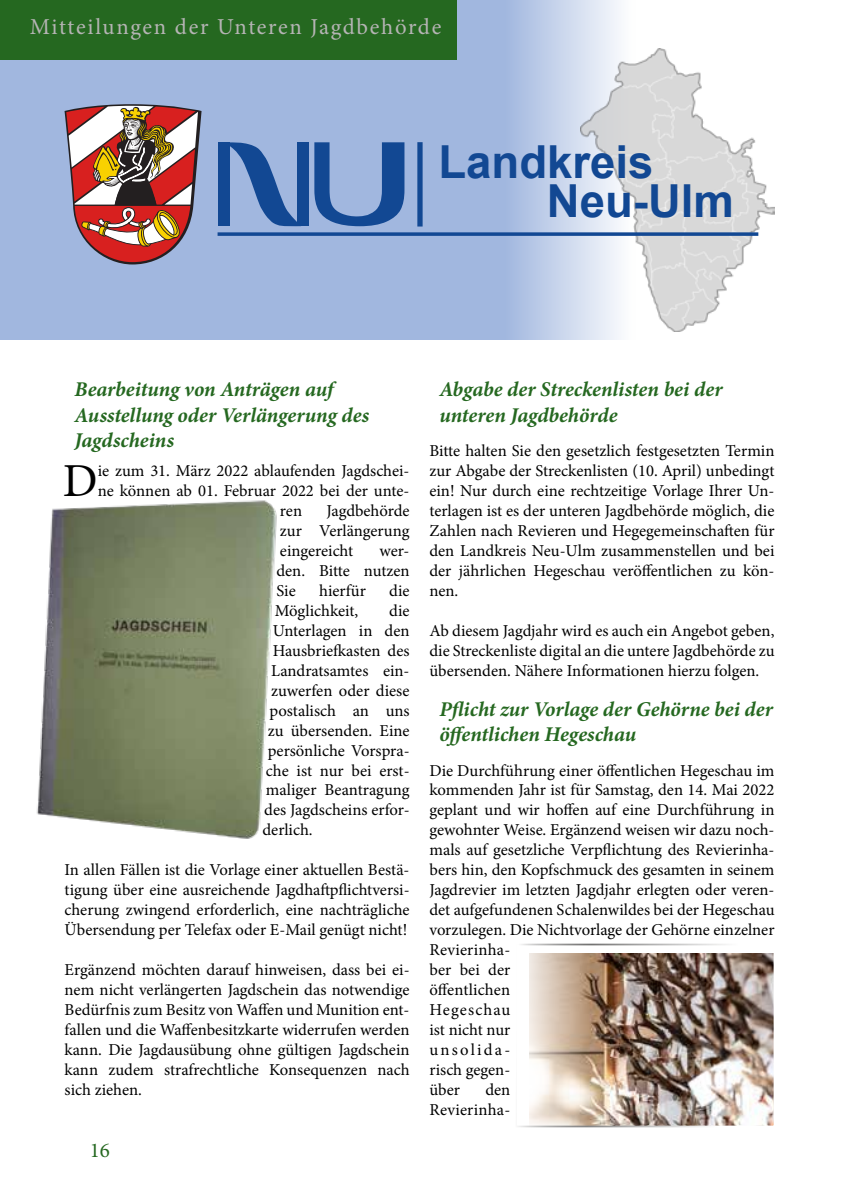
<style>
.page{position:relative;width:844px;height:1191px;background:#fff}
.page>*{position:absolute;margin:0;border:0;box-sizing:border-box;transform-origin:0 0}
.t1{font:47.25px "Minion Pro";color:#000}
.t2{font:700 45.5px/38.9px "Arial";color:#124893}
.t3{font:22.75px "Minion Pro";letter-spacing:.07em;color:#b5b4b4}
.t4{font:italic 700 21px/25.2px "Minion Pro";letter-spacing:-.005em;color:#256820}
.t5{font:21px "Minion Pro";color:#256820}
.t6{font:16.62px/19.9px "Minion Pro";color:#000;text-align:justify}
</style>
<div class="page">
<svg style="left:0;top:0;width:619px;height:340px;background:#a7bbe0"></svg>
<svg style="left:64px;top:104px;width:137px;height:160px"></svg>
<svg style="left:314px;top:142px;width:90px;height:84px;background:#6185bd"></svg>
<div style="left:218px;top:142px;width:12px;height:84px;background:#124893"></div>
<svg style="left:230px;top:142px;width:67px;height:84px;background:#6d8fc3"></svg>
<div style="left:297px;top:142px;width:12px;height:84px;background:#124893"></div>
<div style="left:417px;top:142px;width:5px;height:84px;background:#124893"></div>
<img style="left:580px;top:49px;width:194px;height:283px">
<svg style="left:217px;top:232px;width:541px;height:4px;background:#26579c"></svg>
<img style="left:36px;top:500px;width:241px;height:339px">
<img style="left:529px;top:953px;width:243px;height:171px">
<div style="left:515px;top:943px;width:260px;height:184px;border:2px solid #fff"></div>
<div style="left:0;top:0;width:456px;height:60px;background:#256820"></div>
<h3 class="t3" style="left:30px;top:12px;width:413px">Mitteilungen der Unteren Jagdbehörde</h3>
<h2 class="t2" style="left:546px;top:143px;width:189px;text-indent:-108px">Landkreis<br>Neu-Ulm</h2>
<p class="t4" style="left:74px;top:377px;width:296px">Bearbeitung von Anträgen auf<br>Ausstellung oder Verlängerung des<br>Jagdscheins</p>
<h1 class="t1" style="left:63px;top:449px;width:36px">D</h1>
<p class="t6" style="left:98px;top:461px;width:313px">ie zum 31. März 2022 ablaufenden Jagdschei-</p>
<p class="t6" style="left:98px;top:481px;width:313px">ne können ab 01. Februar 2022 bei der unte-</p>
<p class="t6" style="left:280px;top:501px;width:24px">ren</p>
<p class="t6" style="left:280px;top:501px;width:131px;text-indent:46px">Jagdbehörde zur Verlängerung eingereicht</p>
<p class="t6" style="left:276px;top:541px;width:134px;text-indent:103px">wer&shy;den. Bitte nutzen Sie</p>
<p class="t6" style="left:319px;top:580px;width:48px">hierfür</p>
<p class="t6" style="left:389px;top:580px;width:22px">die</p>
<p class="t6" style="left:274px;top:600px;width:85px">Möglichkeit,</p>
<p class="t6" style="left:389px;top:600px;width:22px">die</p>
<p class="t6" style="left:273px;top:620px;width:138px">Unterlagen in den</p>
<p class="t6" style="left:273px;top:640px;width:138px">Hausbriefkasten des</p>
<p class="t6" style="left:271px;top:660px;width:140px">Landratsamtes ein-</p>
<p class="t6" style="left:271px;top:680px;width:140px">zuwerfen oder diese</p>
<p class="t6" style="left:269px;top:700px;width:142px">postalisch an uns</p>
<p class="t6" style="left:268px;top:720px;width:143px">zu übersenden. Eine</p>
<p class="t6" style="left:268px;top:740px;width:143px">persönliche Vorspra-</p>
<p class="t6" style="left:266px;top:760px;width:145px">che ist nur bei erst-</p>
<p class="t6" style="left:266px;top:780px;width:145px">maliger Beantragung</p>
<p class="t6" style="left:264px;top:800px;width:147px">des Jagdscheins erfor-</p>
<p class="t6" style="left:262px;top:820px;width:52px">derlich.</p>
<p class="t6" style="left:65px;top:860px;width:346px">In allen Fällen ist die Vorlage einer aktuellen Bestä&shy;tigung über eine ausreichende Jagdhaftpflichtversi&shy;cherung zwingend erforderlich, eine nachträgliche Übersendung per Telefax oder E-Mail genügt nicht!</p>
<p class="t6" style="left:65px;top:960px;width:346px">Ergänzend möchten darauf hinweisen, dass bei ei&shy;nem nicht verlängerten Jagdschein das notwendige Bedürfnis zum Besitz von Waffen und Munition ent&shy;fallen und die Waffenbesitzkarte widerrufen werden kann. Die Jagdausübung ohne gültigen Jagdschein kann zudem strafrechtliche Konsequenzen nach sich ziehen.</p>
<p class="t5" style="left:90px;top:1135px;width:22px">16</p>
<p class="t4" style="left:439px;top:377px;width:284px">Abgabe der Streckenlisten bei der unteren Jagdbehörde</p>
<p class="t6" style="left:429px;top:441px;width:346px">Bitte halten Sie den gesetzlich festgesetzten Termin zur Abgabe der Streckenlisten (10. April) unbedingt ein! Nur durch eine rechtzeitige Vorlage Ihrer Un&shy;terlagen ist es der unteren Jagdbehörde möglich, die Zahlen nach Revieren und Hegegemeinschaften für den Landkreis Neu-Ulm zusammenstellen und bei der jährlichen Hegeschau veröffentlichen zu kön&shy;nen.</p>
<p class="t6" style="left:429px;top:620px;width:346px">Ab diesem Jagdjahr wird es auch ein Angebot geben, die Streckenliste digital an die untere Jagdbehörde zu übersenden. Nähere Informationen hierzu folgen.</p>
<p class="t4" style="left:439px;top:696px;width:335px">Pflicht zur Vorlage der Gehörne bei der öffentlichen Hegeschau</p>
<p class="t6" style="left:429px;top:760px;width:346px;text-align:left">Die Durchführung einer öffentlichen Hegeschau im kommenden Jahr ist für Samstag, den 14. Mai 2022 geplant und wir hoffen auf eine Durchführung in gewohnter Weise. Ergänzend weisen wir dazu noch&shy;mals auf gesetzliche Verpflichtung des Revierinha&shy;bers hin, den Kopfschmuck des gesamten in seinem<br>Jagdrevier im letzten Jagdjahr erlegten oder veren&shy;det aufgefundenen Schalenwildes bei der Hegeschau vorzulegen. Die Nichtvorlage der Gehörne einzelner<br>Revierinha-<br>ber bei der<br>öffentlichen<br>Hegeschau<br>ist nicht nur<br>unsolida-<br>risch gegen-<br>über</p>
<p class="t6" style="left:429px;top:1079px;width:82px;text-align:right">den<br>Revierinha-</p>
</div>
